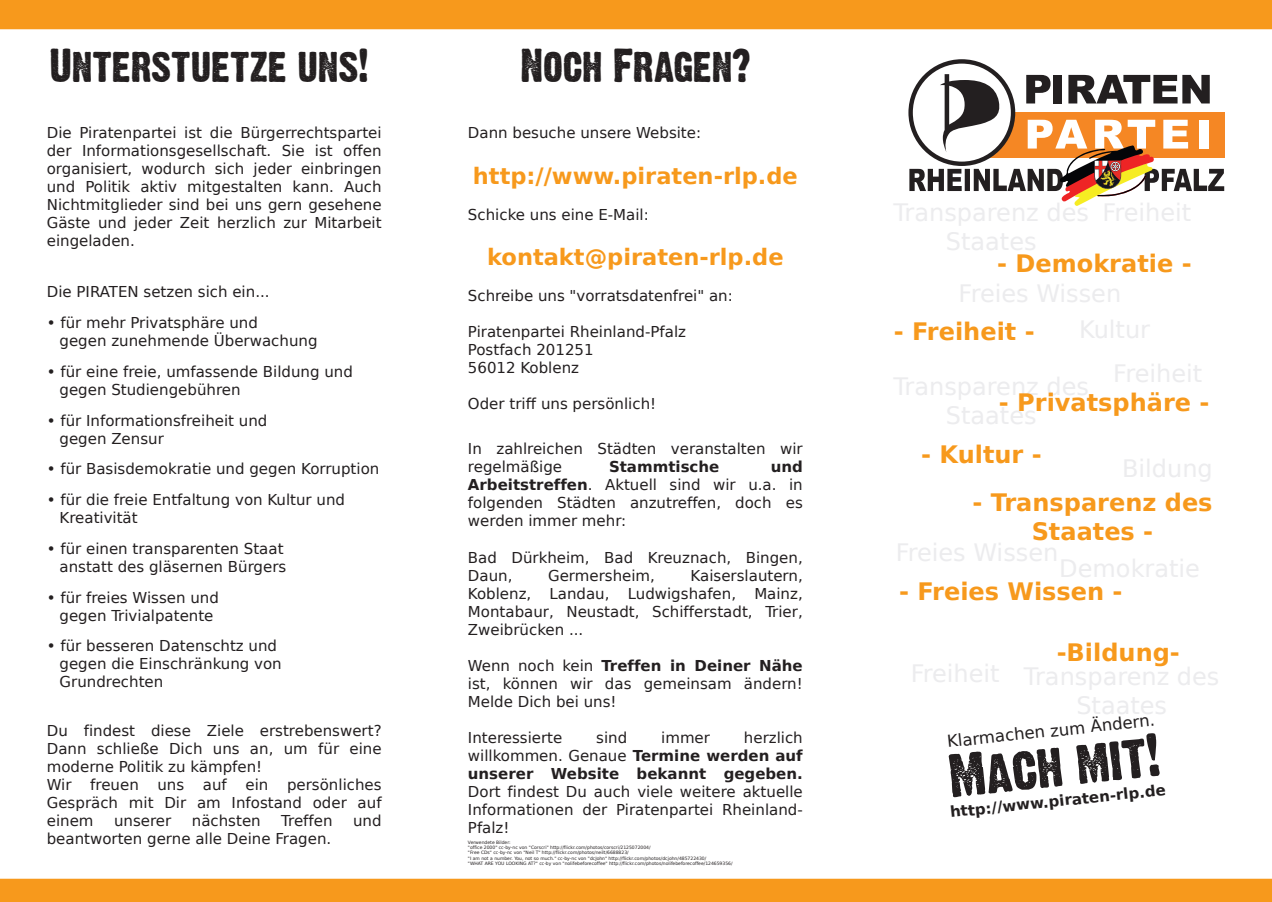
<style>
.page{position:relative;width:1272px;height:902px;background:#fff}
.page>*{position:absolute;margin:0;border:0;box-sizing:border-box;transform-origin:0 0}
.t1{font:54px "Dirty Headline";color:#231f20}
.t2{font:42px "Dirty Headline";color:#231f20}
.t3{font:700 24px/28.8px "Bitstream Vera Sans";color:#f7991c;text-align:center}
.t4{font:700 22.5px "Bitstream Vera Sans";color:#f7991c}
.t5{font:16.5px "Bitstream Vera Sans";color:#231f20}
.t6{font:15px/18px "Bitstream Vera Sans";color:#231f20}
.t7{font:700 15px/18px "Bitstream Vera Sans";color:#231f20;text-align:justify}
.t8{font:4.5px/5.4px "Bitstream Vera Sans";color:#231f20}
.s1{font-weight:700}
.s2{font-weight:400}
</style>
<div class="page">
<div style="left:0;top:0;width:1271px;height:29px;background:#f7991c"></div>
<div style="left:0;top:878px;width:1271px;height:23px;background:#f7991c"></div>
<svg style="left:908px;top:59px;width:316px;height:147px"></svg>
<h2 class="t2" style="left:49px;top:43px;width:320px">Unterstuetze uns!</h2>
<p class="t6" style="left:47px;top:124px;width:336px;text-align:justify">Die Piratenpartei ist die Bürgerrechtspartei der Informationsgesellschaft. Sie ist offen organisiert, wodurch sich jeder einbringen und Politik aktiv mitgestalten kann. Auch Nichtmitglieder sind bei uns gern gesehene Gäste und jeder Zeit herzlich zur Mitarbeit eingeladen.</p>
<p class="t6" style="left:47px;top:283px;width:224px">Die PIRATEN setzen sich ein...</p>
<p class="t6" style="left:60px;top:314px;width:259px;text-indent:-13px">• für mehr Privatsphäre und<br>gegen zunehmende Überwachung</p>
<p class="t6" style="left:60px;top:362px;width:295px;text-indent:-13px">• für eine freie, umfassende Bildung und gegen Studiengebühren</p>
<p class="t6" style="left:60px;top:411px;width:209px;text-indent:-13px">• für Informationsfreiheit und gegen Zensur</p>
<p class="t6" style="left:47px;top:460px;width:334px">• für Basisdemokratie und gegen Korruption</p>
<p class="t6" style="left:60px;top:491px;width:287px;text-indent:-13px">• für die freie Entfaltung von Kultur und<br>Kreativität</p>
<p class="t6" style="left:47px;top:539px;width:241px;text-align:right">• für einen transparenten Staat anstatt des gläsernen Bürgers</p>
<p class="t6" style="left:47px;top:588px;width:173px;text-align:center">• für freies Wissen und gegen Trivialpatente</p>
<p class="t6" style="left:60px;top:637px;width:224px;text-indent:-13px">• für besseren Datenschtz und gegen die Einschränkung von<br>Grundrechten</p>
<p class="t6" style="left:47px;top:721px;width:336px">Du findest diese Ziele erstrebenswert?<br>Dann schließe Dich uns an, um für eine moderne Politik zu kämpfen!<br>Wir freuen uns auf ein persönliches<br>Gespräch mit Dir am Infostand oder auf einem</p>
<p class="t6" style="left:114px;top:811px;width:59px">unserer</p>
<p class="t6" style="left:192px;top:811px;width:70px">nächsten</p>
<p class="t6" style="left:281px;top:811px;width:53px">Treffen</p>
<p class="t6" style="left:353px;top:811px;width:30px">und</p>
<p class="t6" style="left:47px;top:829px;width:286px">beantworten gerne alle Deine Fragen.</p>
<h2 class="t2" style="left:520px;top:43px;width:231px">Noch Fragen?</h2>
<p class="t6" style="left:468px;top:124px;width:235px">Dann besuche unsere Website:</p>
<h3 class="t4" style="left:473px;top:162px;width:326px">http://www.piraten-rlp.de</h3>
<p class="t6" style="left:468px;top:205px;width:182px">Schicke uns eine E-Mail:</p>
<h3 class="t4" style="left:487px;top:243px;width:298px">kontakt@piraten-rlp.de</h3>
<p class="t6" style="left:468px;top:286px;width:266px">Schreibe uns "vorratsdatenfrei" an:</p>
<p class="t6" style="left:468px;top:322px;width:219px">Piratenpartei Rheinland-Pfalz<br>Postfach 201251<br>56012 Koblenz</p>
<p class="t6" style="left:468px;top:394px;width:190px">Oder triff uns persönlich!</p>
<h3 class="t3" style="left:998px;top:388px;width:212px">- Privatsphäre -</h3>
<h3 class="t3" style="left:997px;top:250px;width:196px">- Demokratie -</h3>
<h3 class="t3" style="left:893px;top:317px;width:142px">- Freiheit -</h3>
<p class="t6" style="left:468px;top:440px;width:336px">In zahlreichen Städten veranstalten wir regelmäßige</p>
<p class="t6" style="left:468px;top:458px;width:336px;text-align:justify;text-indent:303px"><span class="s1">und Arbeitstreffen</span>. Aktuell sind wir u.a. in folgenden Städten anzutreffen, doch es werden immer mehr:</p>
<p class="t6" style="left:468px;top:548px;width:336px">Bad Dürkheim, Bad Kreuznach, Bingen,<br>Daun,</p>
<p class="t7" style="left:609px;top:458px;width:112px">Stammtische</p>
<p class="t6" style="left:468px;top:566px;width:336px;text-align:justify;text-indent:223px">Kaiserslautern, Koblenz, Landau, Ludwigshafen, Mainz, Montabaur, Neustadt, Schifferstadt, Trier, Zweibrücken ...</p>
<p class="t6" style="left:468px;top:656px;width:336px;text-align:justify">Wenn noch kein <span class="s1">Treffen in Deiner Nähe </span>ist, können wir das gemeinsam ändern!<br>Melde Dich bei uns!</p>
<p class="t6" style="left:468px;top:728px;width:96px">Interessierte</p>
<p class="t6" style="left:596px;top:728px;width:32px">sind</p>
<p class="t6" style="left:661px;top:728px;width:50px">immer</p>
<p class="t6" style="left:548px;top:566px;width:108px">Germersheim,</p>
<p class="t7" style="left:468px;top:728px;width:336px;text-indent:276px"><span class="s2">herzlich willkommen. Genaue</span> Termine werden auf unserer Website bekannt gegeben.</p>
<p class="t6" style="left:468px;top:782px;width:336px;text-align:justify">Dort findest Du auch viele weitere aktuelle Informationen der Piratenpartei Rheinland-Pfalz!</p>
<p class="t8" style="left:468px;top:839px;width:266px">Verwendete Bilder:<br>"office 2000" cc-by-nc von "Corscri" http://flickr.com/photos/corscri/2125072004/<br>"Free CDs" cc-by-nc von "Neil T" http://flickr.com/photos/neilt/6688823/<br>"I am not a number. You, not so much." cc-by-nc von "dcJohn" http://flickr.com/photos/dcjohn/485722430/<br>"WHAT ARE YOU LOOKING AT?" cc-by von "nolifebeforecoffee" http://flickr.com/photos/nolifebeforecoffee/124659356/</p>
<h3 class="t3" style="left:921px;top:440px;width:122px">- Kultur -</h3>
<h3 class="t3" style="left:972px;top:488px;width:242px">- Transparenz des<br>Staates -</h3>
<h3 class="t3" style="left:899px;top:577px;width:225px">- Freies Wissen -</h3>
<h3 class="t3" style="left:1056px;top:638px;width:125px">-Bildung-</h3>
<p class="t5" style="left:946px;top:732px;width:210px;rotate:-6deg">Klarmachen zum Ändern.</p>
<h1 class="t1" style="left:945px;top:747px;width:213px;rotate:-6deg">Mach mit!</h1>
<p class="t7" style="left:949px;top:803px;width:218px;rotate:-6deg">http://www.piraten-rlp.de</p>
</div>
